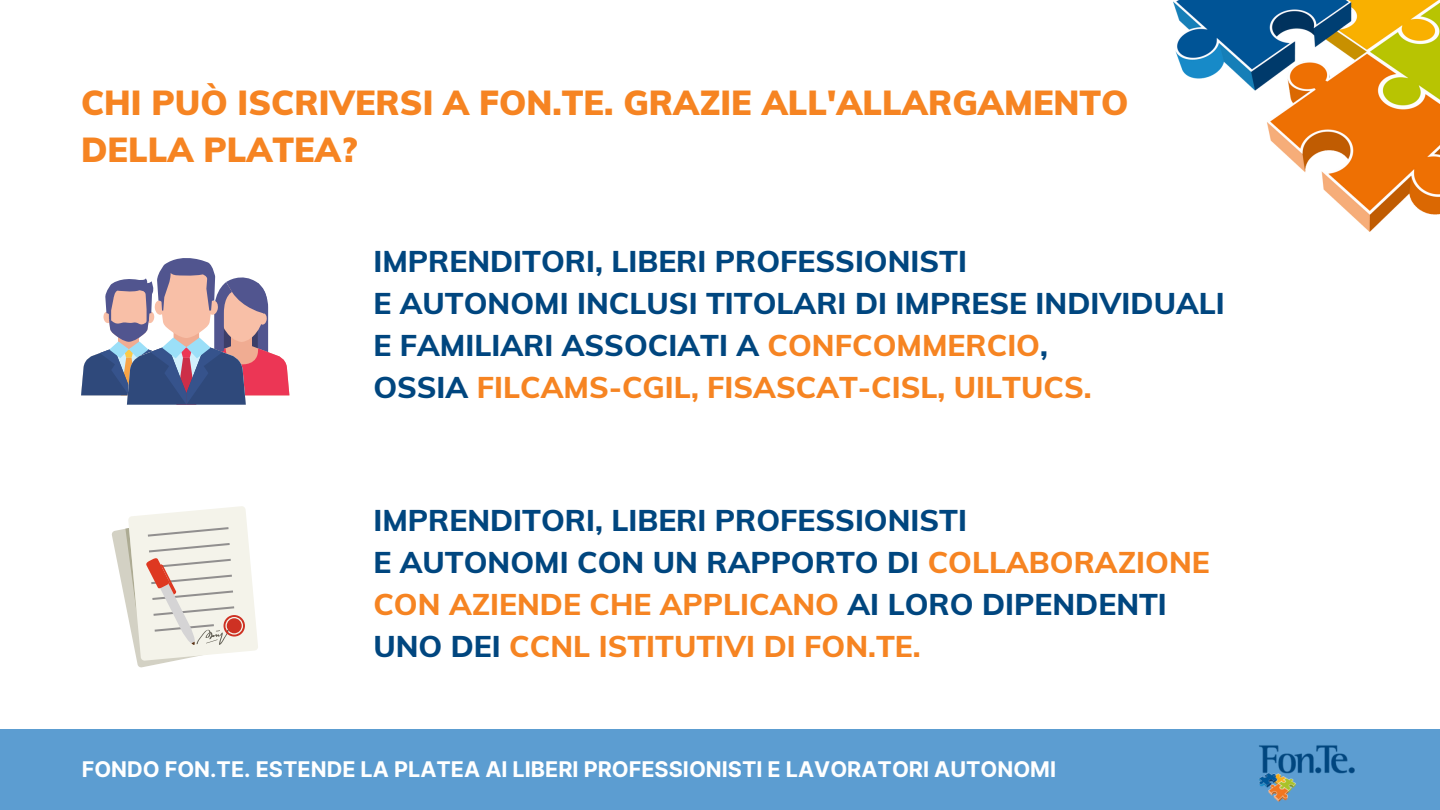
<style>
.page{position:relative;width:1440px;height:810px;background:#fff}
.page>*{position:absolute;margin:0;border:0;box-sizing:border-box;transform-origin:0 0}
.t1{font:900 34px/47.2px "Muli";color:#f68422}
.t2{font:800 30px "Muli";color:#00467f}
.t3{font:800 30px "Muli";color:#f68422}
.t4{font:700 21.6px "Inter";color:#fff}
.s1{color:#f68422}
.s2{color:#00467f}
</style>
<div class="page">
<div style="left:0;top:729px;width:1440px;height:81px;background:#5c9dd1"></div>
<img style="left:1259px;top:745px;width:96px;height:57px">
<div style="left:1296px;top:776px;width:61px;height:27px;background:#5c9dd1"></div>
<svg style="left:81px;top:258px;width:208px;height:147px"></svg>
<svg style="left:112px;top:506px;width:146px;height:161px"></svg>
<div style="left:227px;top:618px;width:15px;height:15px;background:#ce3123;border-radius:50%"></div>
<img style="left:1174px;top:0;width:266px;height:231px">
<p class="t1" style="left:81px;top:78px;width:1049px">CHI PUÒ ISCRIVERSI A FON.TE. GRAZIE ALL'ALLARGAMENTO<br>DELLA PLATEA?</p>
<p class="t2" style="left:373px;top:242px;width:595px">IMPRENDITORI, LIBERI PROFESSIONISTI</p>
<p class="t2" style="left:373px;top:284px;width:853px">E AUTONOMI INCLUSI TITOLARI DI IMPRESE INDIVIDUALI</p>
<p class="t2" style="left:373px;top:326px;width:676px">E FAMILIARI ASSOCIATI A <span class="s1">CONFCOMMERCIO</span>,</p>
<p class="t3" style="left:373px;top:368px;width:720px"><span class="s2">OSSIA</span> FILCAMS-CGIL, FISASCAT-CISL, UILTUCS.</p>
<p class="t2" style="left:373px;top:500px;width:595px">IMPRENDITORI, LIBERI PROFESSIONISTI</p>
<p class="t2" style="left:373px;top:542px;width:838px">E AUTONOMI CON UN RAPPORTO DI <span class="s1">COLLABORAZIONE</span></p>
<p class="t3" style="left:373px;top:584px;width:795px">CON AZIENDE CHE APPLICANO <span class="s2">AI LORO DIPENDENTI</span></p>
<p class="t3" style="left:373px;top:626px;width:549px"><span class="s2">UNO DEI</span> CCNL ISTITUTIVI DI FON.TE.</p>
<p class="t4" style="left:82px;top:756px;width:976px">FONDO FON.TE. ESTENDE LA PLATEA AI LIBERI PROFESSIONISTI E LAVORATORI AUTONOMI</p>
</div>
